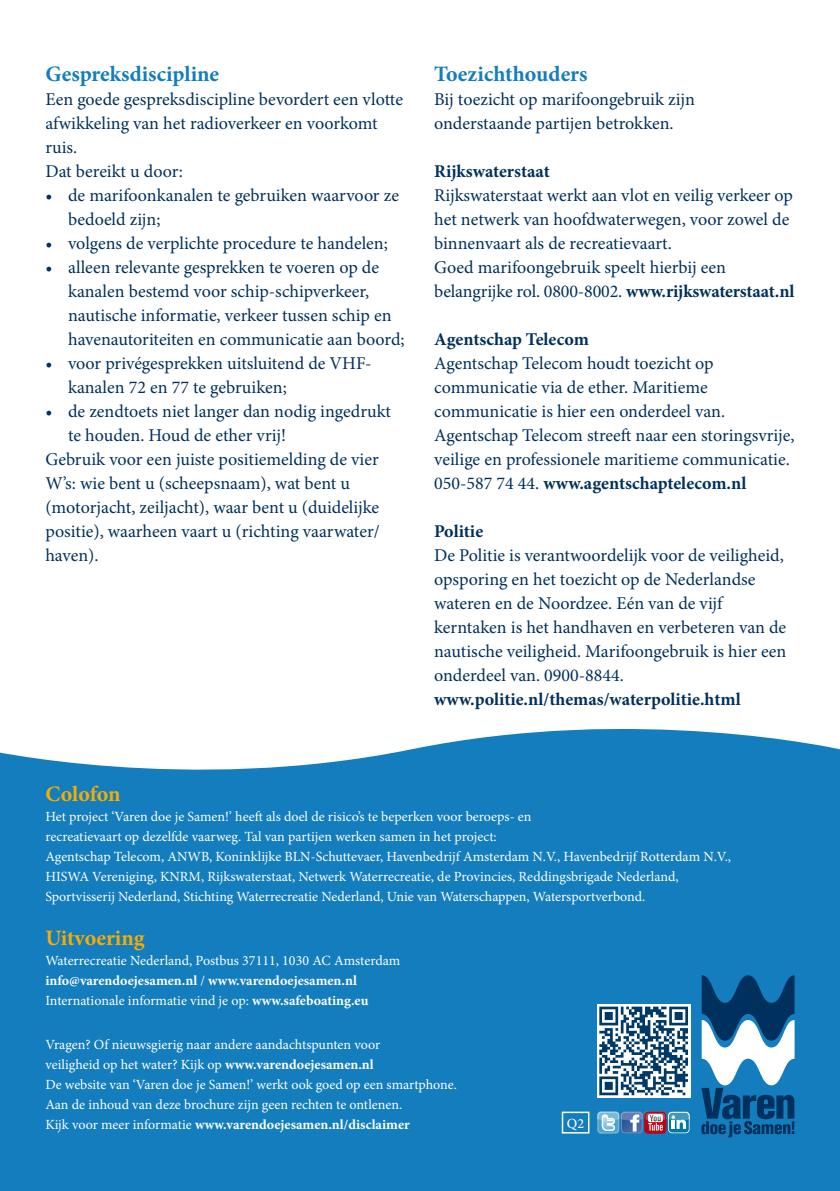
<style>
.page{position:relative;width:840px;height:1191px;background:#fff}
.page>*{position:absolute;margin:0;border:0;box-sizing:border-box;transform-origin:0 0}
.platte_tekst{font:700 22px "Minion Pro";color:#137dbd}
.t1{font:700 22px "Minion Pro";letter-spacing:-.005em;color:#f7ad00}
.platte_tekst-2{font:18px/24px "Minion Pro";color:#00305d}
.inspring_4_5mm{font:18px/24px "Minion Pro";color:#00305d}
.platte_tekst-3{font:700 18px "Minion Pro";color:#00305d}
.colofon_tekst{font:14px/20px "Minion Pro";color:#fff}
.colofon_tekst-2{font:700 14px "Minion Pro";color:#fff}
.inspring_4_mm{font:500 14px "Minion Pro";color:#fff}
.s1{font-weight:700}
.s2{font-weight:400}
</style>
<div class="page">
<div style="left:0;top:728px;width:839px;height:463px;background:#137dbd"></div>
<svg style="left:701px;top:975px;width:93px;height:162px"></svg>
<div style="left:596px;top:1004px;width:93px;height:93px;background:linear-gradient(to bottom,#fff,#fff)"></div>
<svg style="left:599px;top:1006px;width:88px;height:89px"></svg>
<svg style="left:596px;top:1111px;width:93px;height:22px;background:#8395b3"></svg>
<div style="left:561px;top:1111px;width:28px;height:22px;border:2px solid #fff"></div>
<p class="platte_tekst" style="left:45px;top:58px;width:175px">Gespreksdiscipline</p>
<p class="platte_tekst-2" style="left:45px;top:87px;width:359px">Een goede gespreksdiscipline bevordert een vlotte afwikkeling van het radioverkeer en voorkomt ruis.<br>Dat bereikt u door:</p>
<p class="inspring_4_5mm" style="left:68px;top:183px;width:332px;text-indent:-23px">• de marifoonkanalen te gebruiken waarvoor ze bedoeld zijn;</p>
<p class="inspring_4_5mm" style="left:45px;top:231px;width:344px">• volgens de verplichte procedure te handelen;</p>
<p class="inspring_4_5mm" style="left:68px;top:255px;width:338px;text-indent:-23px">• alleen relevante gesprekken te voeren op de kanalen bestemd voor schip-schipverkeer, nautische informatie, verkeer tussen schip en havenautoriteiten en communicatie aan boord;</p>
<p class="inspring_4_5mm" style="left:68px;top:351px;width:305px;text-indent:-23px">• voor privégesprekken uitsluitend de VHF&shy;kanalen 72 en 77 te gebruiken;</p>
<p class="inspring_4_5mm" style="left:68px;top:399px;width:324px;text-indent:-23px">• de zendtoets niet langer dan nodig ingedrukt te houden. Houd de ether vrij!</p>
<p class="platte_tekst-2" style="left:45px;top:447px;width:335px">Gebruik voor een juiste positiemelding de vier W’s: wie bent u (scheepsnaam), wat bent u (motorjacht, zeiljacht), waar bent u (duidelijke positie), waarheen vaart u (richting vaarwater/ haven).</p>
<p class="platte_tekst" style="left:434px;top:58px;width:155px">Toezichthouders</p>
<p class="platte_tekst-2" style="left:434px;top:87px;width:262px">Bij toezicht op marifoongebruik zijn onderstaande partijen betrokken.</p>
<p class="platte_tekst-3" style="left:434px;top:158px;width:117px">Rijkswaterstaat</p>
<p class="platte_tekst-2" style="left:434px;top:183px;width:361px">Rijkswaterstaat werkt aan vlot en veilig verkeer op het netwerk van hoofdwaterwegen, voor zowel de binnenvaart als de recreatievaart.<br>Goed marifoongebruik speelt hierbij een belangrijke rol. 0800-8002. <span class="s1">www.rijkswaterstaat.nl</span></p>
<p class="platte_tekst-3" style="left:434px;top:326px;width:156px">Agentschap Telecom</p>
<p class="platte_tekst-2" style="left:434px;top:351px;width:361px">Agentschap Telecom houdt toezicht op communicatie via de ether. Maritieme communicatie is hier een onderdeel van.<br>Agentschap Telecom streeft naar een storingsvrije, veilige en professionele maritieme communicatie.<br>050-587 74 44. <span class="s1">www.agentschaptelecom.nl</span></p>
<p class="platte_tekst-3" style="left:434px;top:518px;width:51px">Politie</p>
<p class="platte_tekst-2" style="left:434px;top:543px;width:353px">De Politie is verantwoordelijk voor de veiligheid, opsporing en het toezicht op de Nederlandse wateren en de Noordzee. Eén van de vijf kerntaken is het handhaven en verbeteren van de nautische veiligheid. Marifoongebruik is hier een onderdeel van. 0900-8844. <span class="s1">www.politie.nl/themas/waterpolitie.html</span></p>
<p class="t1" style="left:45px;top:778px;width:77px">Colofon</p>
<p class="colofon_tekst" style="left:45px;top:806px;width:687px">Het project ‘Varen doe je Samen!’ heeft als doel de risico’s te beperken voor beroeps- en<br>recreatievaart op dezelfde vaarweg. Tal van partijen werken samen in het project:<br>Agentschap Telecom, ANWB, Koninklijke BLN-Schuttevaer, Havenbedrijf Amsterdam N.V., Havenbedrijf Rotterdam N.V., HISWA Vereniging, KNRM, Rijkswaterstaat, Netwerk Waterrecreatie, de Provincies, Reddingsbrigade Nederland, Sportvisserij Nederland, Stichting Waterrecreatie Nederland, Unie van Waterschappen, Watersportverbond.</p>
<p class="t1" style="left:45px;top:922px;width:101px">Uitvoering</p>
<p class="colofon_tekst" style="left:45px;top:950px;width:356px">Waterrecreatie Nederland, Postbus 37111, 1030 AC Amsterdam</p>
<p class="colofon_tekst-2" style="left:45px;top:970px;width:313px">info@varendoejesamen.nl <span class="s2">/</span> www.varendoejesamen.nl</p>
<p class="colofon_tekst" style="left:45px;top:990px;width:324px">Internationale informatie vind je op: <span class="s1">www.safeboating.eu</span></p>
<p class="colofon_tekst" style="left:45px;top:1034px;width:336px">Vragen? Of nieuwsgierig naar andere aandachtspunten voor veiligheid op het water? Kijk op <span class="s1">www.varendoejesamen.nl</span></p>
<p class="colofon_tekst" style="left:45px;top:1074px;width:413px">De website van ‘Varen doe je Samen!’ werkt ook goed op een smartphone.</p>
<p class="colofon_tekst" style="left:45px;top:1094px;width:365px">Aan de inhoud van deze brochure zijn geen rechten te ontlenen.<br>Kijk voor meer informatie <span class="s1">www.varendoejesamen.nl/disclaimer</span></p>
<p class="inspring_4_mm" style="left:566px;top:1113px;width:19px">Q2</p>
</div>
